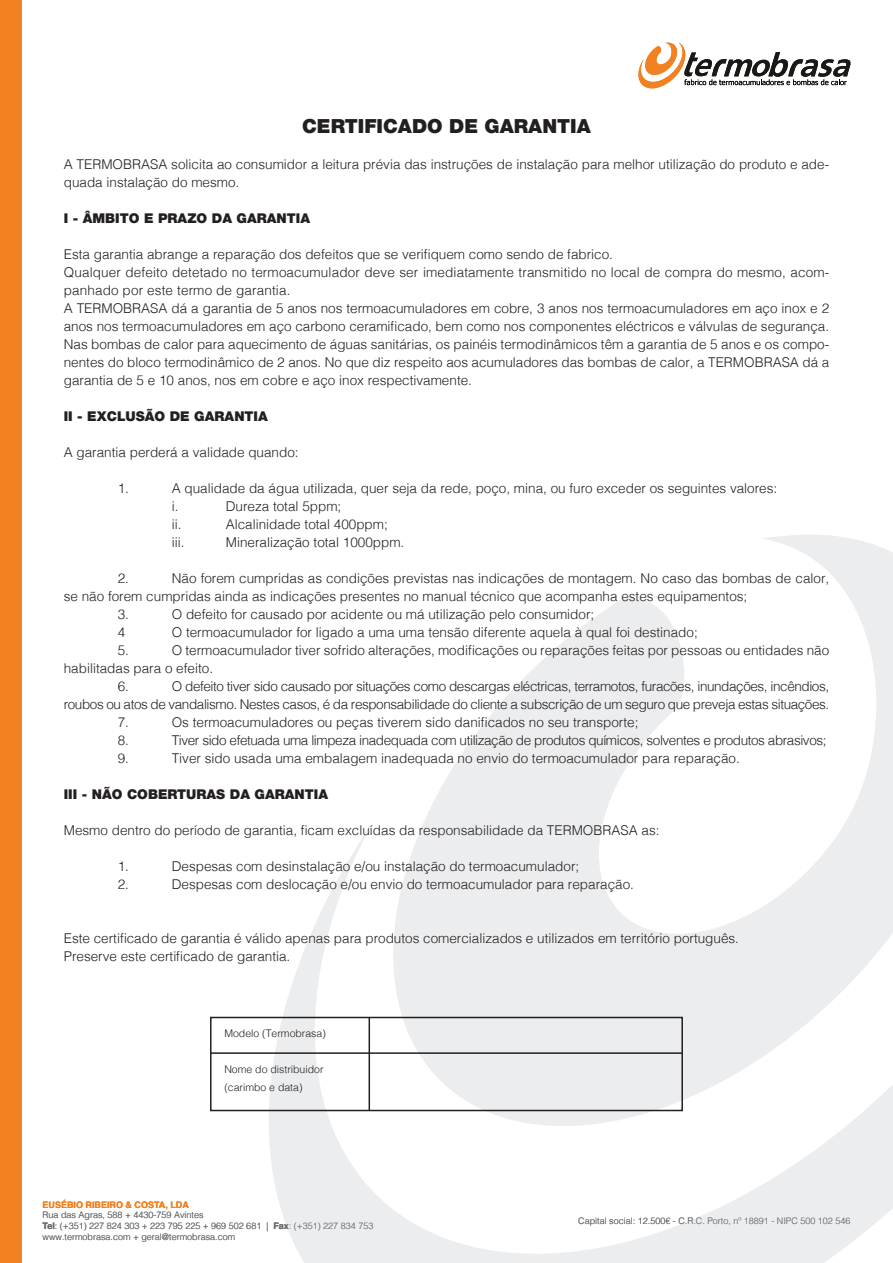
<style>
.page{position:relative;width:893px;height:1263px;background:#fff}
.page>*{position:absolute;margin:0;border:0;box-sizing:border-box;transform-origin:0 0}
.t1{font:900 19.5px "Helvetica Neue LT Std";color:#231f20}
.t2{font:300 13.5px/18px "Helvetica";color:#231f20}
.t3{font:300 13.5px/18px "Helvetica";letter-spacing:-.03em;color:#231f20;text-align:right}
.t4{font:900 13.5px "Helvetica Neue LT Std";color:#231f20}
.t5{font:300 10.5px "Helvetica";color:#231f20}
.t6{font:300 9px "Helvetica";color:#6c6d70}
.t7{font:700 9px "Helvetica";color:#f18121}
.s1{font-weight:700}
</style>
<div class="page">
<div style="left:0;top:0;width:21px;height:1263px;background:#f18121"></div>
<svg style="left:423px;top:534px;width:470px;height:290px"></svg>
<svg style="left:267px;top:824px;width:626px;height:439px;fill:#ecedee"></svg>
<div style="left:210px;top:1017px;width:473px;height:94px;border:2px solid #231f20"></div>
<hr style="left:211px;top:1052px;width:471px;height:2px;background:#231f20">
<hr style="left:369px;top:1017px;width:1px;height:93px;background:#231f20">
<svg style="left:638px;top:43px;width:213px;height:45px"></svg>
<p class="t1" style="left:302px;top:115px;width:290px">CERTIFICADO DE GARANTIA</p>
<p class="t2" style="left:64px;top:154px;width:767px">A TERMOBRASA solicita ao consumidor a leitura prévia das instruções de instalação para melhor utilização do produto e ade&shy;quada instalação do mesmo.</p>
<p class="t4" style="left:64px;top:210px;width:248px">I - ÂMBITO E PRAZO DA GARANTIA</p>
<p class="t2" style="left:64px;top:244px;width:551px">Esta garantia abrange a reparação dos defeitos que se verifiquem como sendo de fabrico.</p>
<p class="t2" style="left:64px;top:262px;width:767px">Qualquer defeito detetado no termoacumulador deve ser imediatamente transmitido no local de compra do mesmo, acom&shy;panhado por este termo de garantia.</p>
<p class="t2" style="left:64px;top:298px;width:767px">A TERMOBRASA dá a garantia de 5 anos nos termoacumuladores em cobre, 3 anos nos termoacumuladores em aço inox e 2 anos nos termoacumuladores em aço carbono ceramificado, bem como nos componentes eléctricos e válvulas de segurança.</p>
<p class="t2" style="left:64px;top:334px;width:767px;text-align:justify">Nas bombas de calor para aquecimento de águas sanitárias, os painéis termodinâmicos têm a garantia de 5 anos e os compo&shy;nentes do bloco termodinâmico de 2 anos. No que diz respeito aos acumuladores das bombas de calor, a TERMOBRASA dá a garantia de 5 e 10 anos, nos em cobre e aço inox respectivamente.</p>
<p class="t4" style="left:64px;top:408px;width:206px">II - EXCLUSÃO DE GARANTIA</p>
<p class="t2" style="left:64px;top:442px;width:236px">A garantia perderá a validade quando:</p>
<p class="t2" style="left:118px;top:478px;width:13px">1.</p>
<p class="t2" style="left:172px;top:478px;width:607px">A qualidade da água utilizada, quer seja da rede, poço, mina, ou furo exceder os seguintes valores:</p>
<p class="t2" style="left:172px;top:496px;width:8px">i.</p>
<p class="t2" style="left:226px;top:496px;width:117px">Dureza total 5ppm;</p>
<p class="t2" style="left:172px;top:514px;width:11px">ii.</p>
<p class="t2" style="left:226px;top:514px;width:164px">Alcalinidade total 400ppm;</p>
<p class="t2" style="left:172px;top:532px;width:14px">iii.</p>
<p class="t2" style="left:226px;top:532px;width:180px">Mineralização total 1000ppm.</p>
<p class="t2" style="left:118px;top:568px;width:13px">2.</p>
<p class="t2" style="left:64px;top:568px;width:767px;text-indent:108px">Não forem cumpridas as condições previstas nas indicações de montagem. No caso das bombas de calor, se não forem cumpridas ainda as indicações presentes no manual técnico que acompanha estes equipamentos;</p>
<p class="t2" style="left:118px;top:604px;width:13px">3.</p>
<p class="t2" style="left:172px;top:604px;width:424px">O defeito for causado por acidente ou má utilização pelo consumidor;</p>
<p class="t2" style="left:118px;top:622px;width:9px">4</p>
<p class="t2" style="left:172px;top:622px;width:527px">O termoacumulador for ligado a uma uma tensão diferente aquela à qual foi destinado;</p>
<p class="t2" style="left:118px;top:640px;width:13px">5.</p>
<p class="t2" style="left:64px;top:640px;width:767px;text-indent:108px">O termoacumulador tiver sofrido alterações, modificações ou reparações feitas por pessoas ou entidades não habilitadas para o efeito.</p>
<p class="t2" style="left:118px;top:676px;width:13px">6.</p>
<p class="t3" style="left:64px;top:676px;width:767px">O defeito tiver sido causado por situações como descargas eléctricas, terramotos, furacões, inundações, incêndios,<br>roubos ou atos de vandalismo. Nestes casos, é da responsabilidade do cliente a subscrição de um seguro que preveja estas situações.</p>
<p class="t2" style="left:118px;top:712px;width:13px">7.</p>
<p class="t2" style="left:172px;top:712px;width:468px">Os termoacumuladores ou peças tiverem sido danificados no seu transporte;</p>
<p class="t2" style="left:118px;top:730px;width:13px">8.</p>
<p class="t3" style="left:172px;top:730px;width:656px">Tiver sido efetuada uma limpeza inadequada com utilização de produtos químicos, solventes e produtos abrasivos;</p>
<p class="t2" style="left:118px;top:748px;width:13px">9.</p>
<p class="t2" style="left:172px;top:748px;width:569px">Tiver sido usada uma embalagem inadequada no envio do termoacumulador para reparação.</p>
<p class="t4" style="left:64px;top:786px;width:266px">III - NÃO COBERTURAS DA GARANTIA</p>
<p class="t2" style="left:64px;top:820px;width:597px">Mesmo dentro do período de garantia, ficam excluídas da responsabilidade da TERMOBRASA as:</p>
<p class="t2" style="left:118px;top:856px;width:13px">1.</p>
<p class="t2" style="left:172px;top:856px;width:409px">Despesas com desinstalação e/ou instalação do termoacumulador;</p>
<p class="t2" style="left:118px;top:874px;width:13px">2.</p>
<p class="t2" style="left:172px;top:874px;width:464px">Despesas com deslocação e/ou envio do termoacumulador para reparação.</p>
<p class="t2" style="left:64px;top:928px;width:677px">Este certificado de garantia é válido apenas para produtos comercializados e utilizados em território português.</p>
<p class="t2" style="left:64px;top:946px;width:228px">Preserve este certificado de garantia.</p>
<p class="t5" style="left:224px;top:1024px;width:103px">Modelo (Termobrasa)</p>
<p class="t5" style="left:224px;top:1060px;width:101px">Nome do distribuidor</p>
<p class="t5" style="left:224px;top:1078px;width:80px">(carimbo e data)</p>
<p class="t7" style="left:43px;top:1197px;width:148px">EUSÉBIO RIBEIRO &amp; COSTA, LDA</p>
<p class="t6" style="left:43px;top:1207px;width:163px">Rua das Agras, 588 + 4430-759 Avintes</p>
<p class="t6" style="left:43px;top:1218px;width:332px"><span class="s1">Tel</span>: (+351) 227 824 303 + 223 795 225 + 969 502 681 | <span class="s1">Fax</span>: (+351) 227 834 753</p>
<p class="t6" style="left:43px;top:1229px;width:194px">www.termobrasa.com + geral@termobrasa.com</p>
<p class="t6" style="left:578px;top:1213px;width:274px">Capital social: 12.500€ - C.R.C. Porto, nº 18891 - NIPC 500 102 546</p>
</div>
